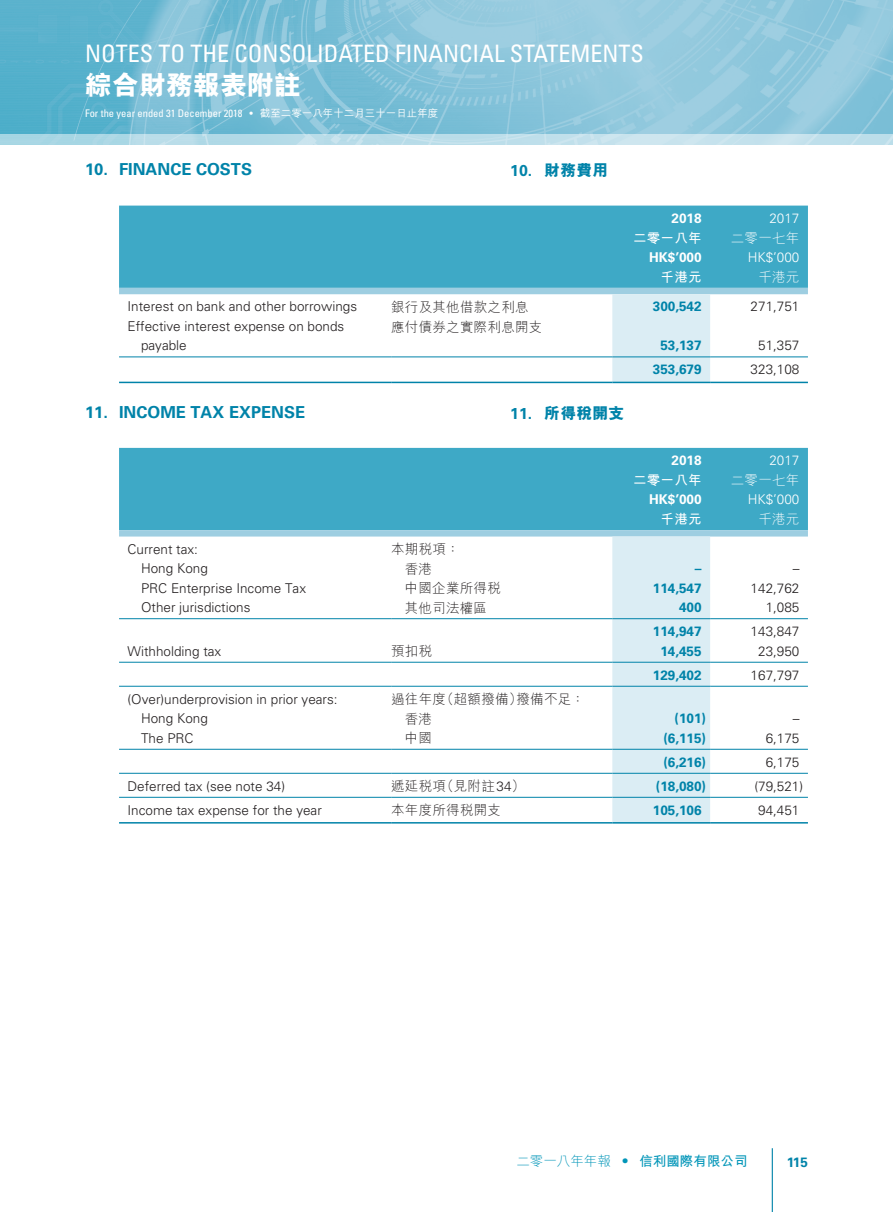
<style>
.page{position:relative;width:893px;height:1212px;background:#fff}
.page>*{position:absolute;margin:0;border:0;box-sizing:border-box;transform-origin:0 0}
.t1{font:800 27px "M Hei HK";color:#fff}
.t2{font:condensed 24px "Univers LT Std";color:#fff}
._01_H1_E{font:700 16.5px "Univers LT Std";color:#0083a9}
._001_H1_C{font:800 15.75px "M Hei HK";letter-spacing:.02em;color:#0083a9}
._50_Table_txt{font:300 13.5px "Univers LT Std";color:#231f20}
._50_Table_txt-2{font:700 13.5px "Univers LT Std";color:#0083a9}
._50_Table_txt-3{font:300 13.5px "M Hei HK";letter-spacing:.02em;color:#231f20}
._000_txt_C{font:300 13.5px "M Hei HK";letter-spacing:.02em;color:#231f20}
._50_Table_txt-4{font:700 13.5px "Univers LT Std";color:#fff}
._50_Table_txt-5{font:300 13.5px "Univers LT Std";color:#fff}
.t3{font:700 13.5px "M Hei HK";color:#0095b8}
._50_Table_txt-6{font:700 13.5px "M Hei HK";letter-spacing:.02em;color:#fff}
._50_Table_txt-7{font:300 13.5px "M Hei HK";letter-spacing:.02em;color:#fff}
.t4{font:condensed 10.5px "Univers LT Std";color:#fff}
.s1{font-family:"M Hei HK";font-weight:500;font-stretch:normal}
.s2{font-family:"Univers LT Std";font-weight:700}
.s3{font-family:"Univers LT Std"}
.s4{font-weight:300}
</style>
<div class="page">
<img style="left:0;top:0;width:893px;height:134px">
<svg style="left:0;top:134px;width:893px;height:11px;background:#bcdee9"></svg>
<hr style="left:772px;top:1148px;width:1px;height:64px;background:#0083a9">
<div style="left:119px;top:206px;width:689px;height:82px;background:#3ea9c6"></div>
<svg style="left:119px;top:288px;width:689px;height:94px"></svg>
<hr style="left:119px;top:356px;width:272px;height:1px;background:#0083a9">
<hr style="left:391px;top:356px;width:221px;height:1px;background:#0083a9">
<hr style="left:612px;top:356px;width:98px;height:1px;background:#0083a9">
<hr style="left:710px;top:356px;width:98px;height:1px;background:#0083a9">
<hr style="left:119px;top:382px;width:272px;height:1px;background:#0083a9">
<hr style="left:391px;top:382px;width:221px;height:1px;background:#0083a9">
<hr style="left:612px;top:382px;width:98px;height:1px;background:#0083a9">
<hr style="left:710px;top:382px;width:98px;height:1px;background:#0083a9">
<div style="left:119px;top:448px;width:689px;height:82px;background:#3ea9c6"></div>
<svg style="left:119px;top:530px;width:689px;height:292px"></svg>
<hr style="left:119px;top:618px;width:272px;height:1px;background:#0083a9">
<hr style="left:391px;top:618px;width:221px;height:1px;background:#0083a9">
<hr style="left:612px;top:618px;width:98px;height:1px;background:#0083a9">
<hr style="left:710px;top:618px;width:98px;height:1px;background:#0083a9">
<hr style="left:119px;top:662px;width:272px;height:1px;background:#0083a9">
<hr style="left:391px;top:662px;width:221px;height:1px;background:#0083a9">
<hr style="left:612px;top:662px;width:98px;height:1px;background:#0083a9">
<hr style="left:710px;top:662px;width:98px;height:1px;background:#0083a9">
<hr style="left:119px;top:686px;width:272px;height:1px;background:#0083a9">
<hr style="left:391px;top:686px;width:221px;height:1px;background:#0083a9">
<hr style="left:612px;top:686px;width:98px;height:1px;background:#0083a9">
<hr style="left:710px;top:686px;width:98px;height:1px;background:#0083a9">
<hr style="left:119px;top:749px;width:272px;height:1px;background:#0083a9">
<hr style="left:391px;top:749px;width:221px;height:1px;background:#0083a9">
<hr style="left:612px;top:749px;width:98px;height:1px;background:#0083a9">
<hr style="left:710px;top:749px;width:98px;height:1px;background:#0083a9">
<hr style="left:119px;top:773px;width:272px;height:1px;background:#0083a9">
<hr style="left:391px;top:773px;width:221px;height:1px;background:#0083a9">
<hr style="left:612px;top:773px;width:98px;height:1px;background:#0083a9">
<hr style="left:710px;top:773px;width:98px;height:1px;background:#0083a9">
<hr style="left:119px;top:797px;width:272px;height:1px;background:#0083a9">
<hr style="left:391px;top:797px;width:221px;height:1px;background:#0083a9">
<hr style="left:612px;top:797px;width:98px;height:1px;background:#0083a9">
<hr style="left:710px;top:797px;width:98px;height:1px;background:#0083a9">
<hr style="left:119px;top:822px;width:272px;height:1px;background:#0083a9">
<hr style="left:391px;top:822px;width:221px;height:1px;background:#0083a9">
<hr style="left:612px;top:822px;width:98px;height:1px;background:#0083a9">
<hr style="left:710px;top:822px;width:98px;height:1px;background:#0083a9">
<h2 class="t2" style="left:85px;top:38px;width:560px">NOTES TO THE CONSOLIDATED FINANCIAL STATEMENTS</h2>
<h1 class="t1" style="left:85px;top:71px;width:217px">綜合財務報表附註</h1>
<p class="t4" style="left:85px;top:106px;width:355px">For the year ended 31 December 2018 • <span class="s1">截至二零一八年十二月三十一日止年度</span></p>
<p class="_01_H1_E" style="left:85px;top:160px;width:168px">10. FINANCE COSTS</p>
<p class="_001_H1_C" style="left:510px;top:162px;width:99px"><span class="s2">10.</span> 財務費用</p>
<p class="_50_Table_txt-4" style="left:672px;top:210px;width:32px">2018</p>
<p class="_50_Table_txt-5" style="left:769px;top:210px;width:32px">2017</p>
<p class="_50_Table_txt-6" style="left:633px;top:228px;width:70px">二零一八年</p>
<p class="_50_Table_txt-7" style="left:731px;top:231px;width:70px">二零一七年</p>
<p class="_50_Table_txt-4" style="left:649px;top:249px;width:54px">HK$’000</p>
<p class="_50_Table_txt-5" style="left:748px;top:249px;width:53px">HK$’000</p>
<p class="_50_Table_txt-6" style="left:661px;top:267px;width:43px">千港元</p>
<p class="_50_Table_txt-7" style="left:758px;top:270px;width:43px">千港元</p>
<p class="_50_Table_txt" style="left:128px;top:298px;width:231px">Interest on bank and other borrowings</p>
<p class="_000_txt_C" style="left:391px;top:300px;width:139px">銀行及其他借款之利息</p>
<p class="_50_Table_txt-2" style="left:653px;top:299px;width:50px">300,542</p>
<p class="_50_Table_txt" style="left:751px;top:298px;width:50px">271,751</p>
<p class="_50_Table_txt" style="left:128px;top:318px;width:218px">Effective interest expense on bonds</p>
<p class="_50_Table_txt" style="left:141px;top:337px;width:47px">payable</p>
<p class="_000_txt_C" style="left:391px;top:320px;width:153px">應付債券之實際利息開支</p>
<p class="_50_Table_txt-2" style="left:660px;top:338px;width:43px">53,137</p>
<p class="_50_Table_txt" style="left:758px;top:337px;width:43px">51,357</p>
<p class="_50_Table_txt-2" style="left:653px;top:362px;width:50px">353,679</p>
<p class="_50_Table_txt" style="left:751px;top:361px;width:50px">323,108</p>
<p class="_01_H1_E" style="left:85px;top:402px;width:222px">11. INCOME TAX EXPENSE</p>
<p class="_001_H1_C" style="left:510px;top:405px;width:116px"><span class="s2">11.</span> 所得稅開支</p>
<p class="_50_Table_txt-4" style="left:672px;top:452px;width:32px">2018</p>
<p class="_50_Table_txt-5" style="left:769px;top:452px;width:32px">2017</p>
<p class="_50_Table_txt-6" style="left:633px;top:470px;width:70px">二零一八年</p>
<p class="_50_Table_txt-7" style="left:731px;top:473px;width:70px">二零一七年</p>
<p class="_50_Table_txt-4" style="left:649px;top:491px;width:54px">HK$’000</p>
<p class="_50_Table_txt-5" style="left:748px;top:491px;width:53px">HK$’000</p>
<p class="_50_Table_txt-6" style="left:661px;top:509px;width:43px">千港元</p>
<p class="_50_Table_txt-7" style="left:758px;top:512px;width:43px">千港元</p>
<p class="_50_Table_txt" style="left:128px;top:541px;width:72px">Current tax:</p>
<p class="_000_txt_C" style="left:391px;top:542px;width:70px">本期稅項：</p>
<p class="_50_Table_txt" style="left:141px;top:560px;width:68px">Hong Kong</p>
<p class="_50_Table_txt-3" style="left:405px;top:562px;width:29px">香港</p>
<p class="_50_Table_txt-2" style="left:695px;top:561px;width:8px">–</p>
<p class="_50_Table_txt" style="left:793px;top:560px;width:8px">–</p>
<p class="_50_Table_txt" style="left:141px;top:580px;width:167px">PRC Enterprise Income Tax</p>
<p class="_50_Table_txt-3" style="left:405px;top:581px;width:98px">中國企業所得稅</p>
<p class="_50_Table_txt-2" style="left:653px;top:580px;width:50px">114,547</p>
<p class="_50_Table_txt" style="left:751px;top:580px;width:50px">142,762</p>
<p class="_50_Table_txt" style="left:141px;top:599px;width:111px">Other jurisdictions</p>
<p class="_50_Table_txt-3" style="left:405px;top:601px;width:84px">其他司法權區</p>
<p class="_50_Table_txt-2" style="left:679px;top:600px;width:24px">400</p>
<p class="_50_Table_txt" style="left:766px;top:599px;width:35px">1,085</p>
<p class="_50_Table_txt-2" style="left:653px;top:624px;width:50px">114,947</p>
<p class="_50_Table_txt" style="left:751px;top:623px;width:50px">143,847</p>
<p class="_50_Table_txt" style="left:128px;top:643px;width:95px">Withholding tax</p>
<p class="_50_Table_txt-3" style="left:391px;top:644px;width:43px">預扣稅</p>
<p class="_50_Table_txt-2" style="left:660px;top:643px;width:43px">14,455</p>
<p class="_50_Table_txt" style="left:758px;top:643px;width:43px">23,950</p>
<p class="_50_Table_txt-2" style="left:653px;top:667px;width:50px">129,402</p>
<p class="_50_Table_txt" style="left:751px;top:667px;width:50px">167,797</p>
<p class="_50_Table_txt" style="left:128px;top:691px;width:212px">(Over)underprovision in prior years:</p>
<p class="_50_Table_txt-3" style="left:391px;top:692px;width:195px">過往年度（超額撥備）撥備不足：</p>
<p class="_50_Table_txt" style="left:141px;top:710px;width:68px">Hong Kong</p>
<p class="_50_Table_txt-3" style="left:405px;top:712px;width:29px">香港</p>
<p class="_50_Table_txt-2" style="left:675px;top:711px;width:33px">(101)</p>
<p class="_50_Table_txt" style="left:793px;top:710px;width:8px">–</p>
<p class="_50_Table_txt" style="left:141px;top:730px;width:54px">The PRC</p>
<p class="_50_Table_txt-3" style="left:405px;top:731px;width:29px">中國</p>
<p class="_50_Table_txt-2" style="left:663px;top:730px;width:44px">(6,115)</p>
<p class="_50_Table_txt" style="left:766px;top:730px;width:35px">6,175</p>
<p class="_50_Table_txt-2" style="left:663px;top:754px;width:44px">(6,216)</p>
<p class="_50_Table_txt" style="left:766px;top:754px;width:35px">6,175</p>
<p class="_50_Table_txt" style="left:128px;top:778px;width:159px">Deferred tax (see note 34)</p>
<p class="_50_Table_txt-3" style="left:391px;top:779px;width:135px">遞延稅項（見附註<span class="s3">34</span>）</p>
<p class="_50_Table_txt-2" style="left:656px;top:778px;width:52px">(18,080)</p>
<p class="_50_Table_txt" style="left:754px;top:778px;width:50px">(79,521)</p>
<p class="_50_Table_txt" style="left:128px;top:802px;width:196px">Income tax expense for the year</p>
<p class="_50_Table_txt-3" style="left:391px;top:803px;width:111px">本年度所得稅開支</p>
<p class="_50_Table_txt-2" style="left:653px;top:802px;width:50px">105,106</p>
<p class="_50_Table_txt" style="left:758px;top:802px;width:43px">94,451</p>
<p class="t3" style="left:516px;top:1151px;width:233px"><span class="s4">二零一八年年報</span> • 信利國際有限公司</p>
<p class="_50_Table_txt-2" style="left:787px;top:1154px;width:23px">115</p>
</div>
